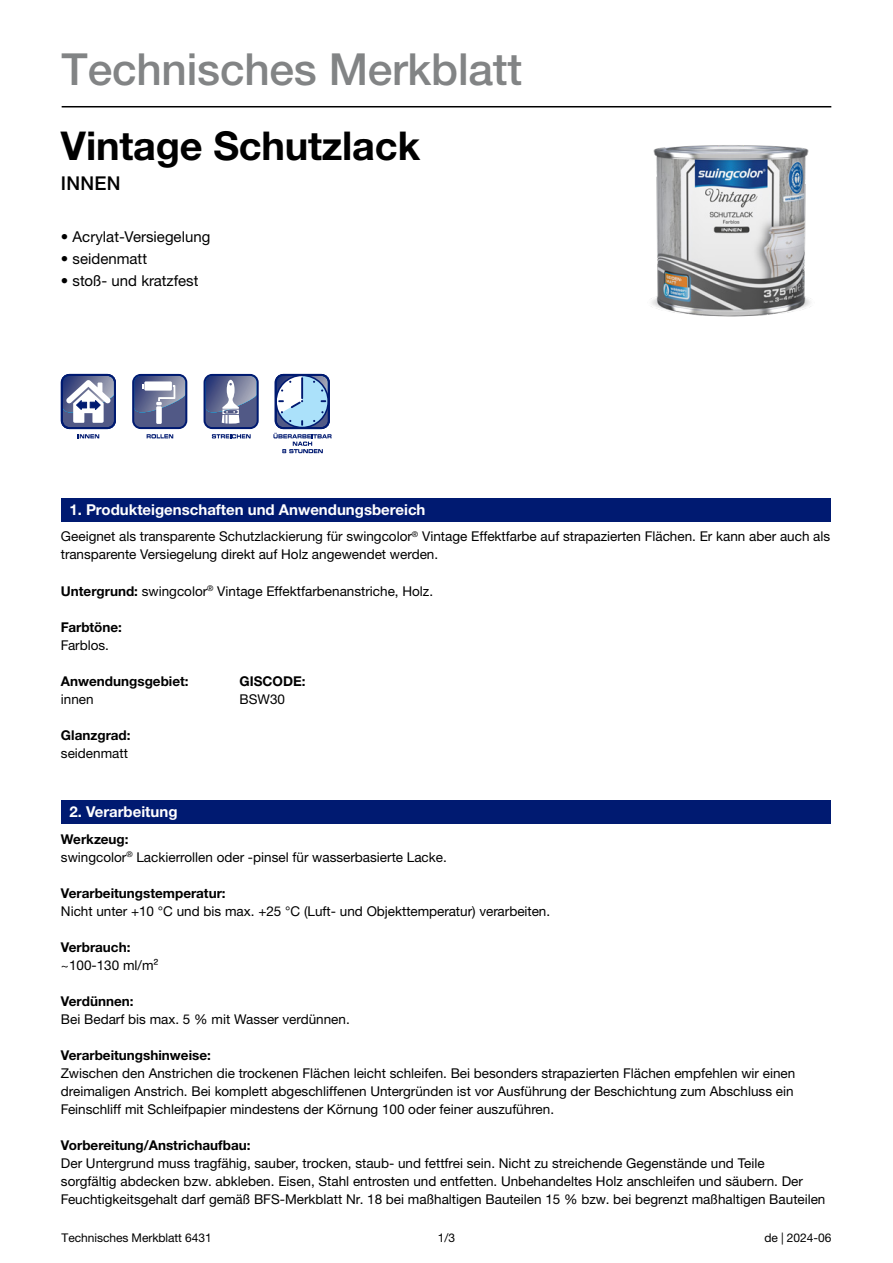
<style>
.page{position:relative;width:893px;height:1263px;background:#fff}
.page>*{position:absolute;margin:0;border:0;box-sizing:border-box;transform-origin:0 0}
.t1{font:500 44.25px "Helvetica Neue LTW1 G";letter-spacing:-.005em;color:#828485}
.product_name{font:700 39.75px "Helvetica Neue LTW1 G";letter-spacing:-.005em;color:#000}
.USP{font:500 19.05px "Helvetica Neue LTW1 G";letter-spacing:.015em;color:#000}
.rubric_headline{font:700 15px "Helvetica Neue LTW1 G";color:#fff}
.USP_list{font:15px "Helvetica Neue LTW1 G";color:#000}
.copy_text{font:13.5px/18px "Helvetica Neue LTW1 G";color:#000}
.copy_text_prefix{font:700 13.5px "Helvetica Neue LTW1 G";color:#000}
.copy_text-2{font:700 13.5px "Helvetica Neue LTW1 G";color:#000}
.footer_text{font:12px "Helvetica Neue LTW1 G";letter-spacing:-.005em;color:#000}
.footer_edition{font:12px "Helvetica Neue LTW1 G";letter-spacing:-.005em;color:#000}
.footer_page{font:12px "Helvetica Neue LTW1 G";color:#000}
.s1{font-weight:700}
</style>
<div class="page">
<hr style="left:62px;top:106px;width:769px;height:1px;background:#000">
<img style="left:651px;top:145px;width:160px;height:172px">
<svg style="left:61px;top:374px;width:55px;height:64px"></svg>
<svg style="left:132px;top:374px;width:55px;height:64px"></svg>
<div style="left:144px;top:381px;width:28px;height:10px;background:#fff"></div>
<svg style="left:204px;top:374px;width:55px;height:64px"></svg>
<svg style="left:273px;top:374px;width:59px;height:79px"></svg>
<div style="left:61px;top:498px;width:770px;height:23px;background:#001a71"></div>
<div style="left:61px;top:800px;width:770px;height:24px;background:#001a71"></div>
<p class="t1" style="left:62px;top:43px;width:462px">Technisches Merkblatt</p>
<p class="product_name" style="left:61px;top:122px;width:361px">Vintage Schutzlack</p>
<p class="USP" style="left:61px;top:172px;width:61px">INNEN</p>
<p class="USP_list" style="left:61px;top:227px;width:151px">• Acrylat-Versiegelung</p>
<p class="USP_list" style="left:61px;top:249px;width:88px">• seidenmatt</p>
<p class="USP_list" style="left:61px;top:271px;width:139px">• stoß- und kratzfest</p>
<p class="rubric_headline" style="left:69px;top:500px;width:358px">1. Produkteigenschaften und Anwendungsbereich</p>
<p class="copy_text" style="left:61px;top:528px;width:771px">Geeignet als transparente Schutzlackierung für swingcolor<sup>®</sup> Vintage Effektfarbe auf strapazierten Flächen. Er kann aber auch als transparente Versiegelung direkt auf Holz angewendet werden.</p>
<p class="copy_text" style="left:61px;top:582px;width:374px"><span class="s1">Untergrund:</span> swingcolor<sup>®</sup> Vintage Effektfarbenanstriche, Holz.</p>
<p class="copy_text_prefix" style="left:61px;top:618px;width:63px">Farbtöne:</p>
<p class="copy_text" style="left:61px;top:636px;width:50px">Farblos.</p>
<p class="copy_text_prefix" style="left:61px;top:672px;width:129px">Anwendungsgebiet:</p>
<p class="copy_text" style="left:61px;top:690px;width:34px">innen</p>
<p class="copy_text-2" style="left:61px;top:726px;width:71px">Glanzgrad:</p>
<p class="copy_text" style="left:61px;top:744px;width:69px">seidenmatt</p>
<p class="copy_text_prefix" style="left:240px;top:672px;width:68px">GISCODE:</p>
<p class="copy_text" style="left:240px;top:690px;width:47px">BSW30</p>
<p class="rubric_headline" style="left:69px;top:803px;width:110px">2. Verarbeitung</p>
<p class="copy_text_prefix" style="left:61px;top:831px;width:69px">Werkzeug:</p>
<p class="copy_text" style="left:61px;top:848px;width:387px">swingcolor<sup>®</sup> Lackierrollen oder -pinsel für wasserbasierte Lacke.</p>
<p class="copy_text_prefix" style="left:61px;top:885px;width:166px">Verarbeitungstemperatur:</p>
<p class="copy_text" style="left:61px;top:902px;width:491px">Nicht unter +10 °C und bis max. +25 °C (Luft- und Objekttemperatur) verarbeiten.</p>
<p class="copy_text_prefix" style="left:61px;top:939px;width:71px">Verbrauch:</p>
<p class="copy_text" style="left:61px;top:956px;width:99px">~100-130 ml/m²</p>
<p class="copy_text_prefix" style="left:61px;top:993px;width:74px">Verdünnen:</p>
<p class="copy_text" style="left:61px;top:1010px;width:290px">Bei Bedarf bis max. 5 % mit Wasser verdünnen.</p>
<p class="copy_text_prefix" style="left:61px;top:1047px;width:151px">Verarbeitungshinweise:</p>
<p class="copy_text" style="left:61px;top:1064px;width:736px">Zwischen den Anstrichen die trockenen Flächen leicht schleifen. Bei besonders strapazierten Flächen empfehlen wir einen dreimaligen Anstrich. Bei komplett abgeschliffenen Untergründen ist vor Ausführung der Beschichtung zum Abschluss ein<br>Feinschliff mit Schleifpapier mindestens der Körnung 100 oder feiner auszuführen.</p>
<p class="copy_text_prefix" style="left:61px;top:1137px;width:191px">Vorbereitung/Anstrichaufbau:</p>
<p class="copy_text" style="left:61px;top:1154px;width:766px">Der Untergrund muss tragfähig, sauber, trocken, staub- und fettfrei sein. Nicht zu streichende Gegenstände und Teile<br>sorgfältig abdecken bzw. abkleben. Eisen, Stahl entrosten und entfetten. Unbehandeltes Holz anschleifen und säubern. Der<br>Feuchtigkeitsgehalt darf gemäß BFS-Merkblatt Nr. 18 bei maßhaltigen Bauteilen 15 % bzw. bei begrenzt maßhaltigen Bauteilen</p>
<p class="footer_text" style="left:62px;top:1230px;width:152px">Technisches Merkblatt 6431</p>
<p class="footer_page" style="left:438px;top:1230px;width:19px">1/3</p>
<p class="footer_edition" style="left:764px;top:1230px;width:68px">de | 2024-06</p>
</div>
